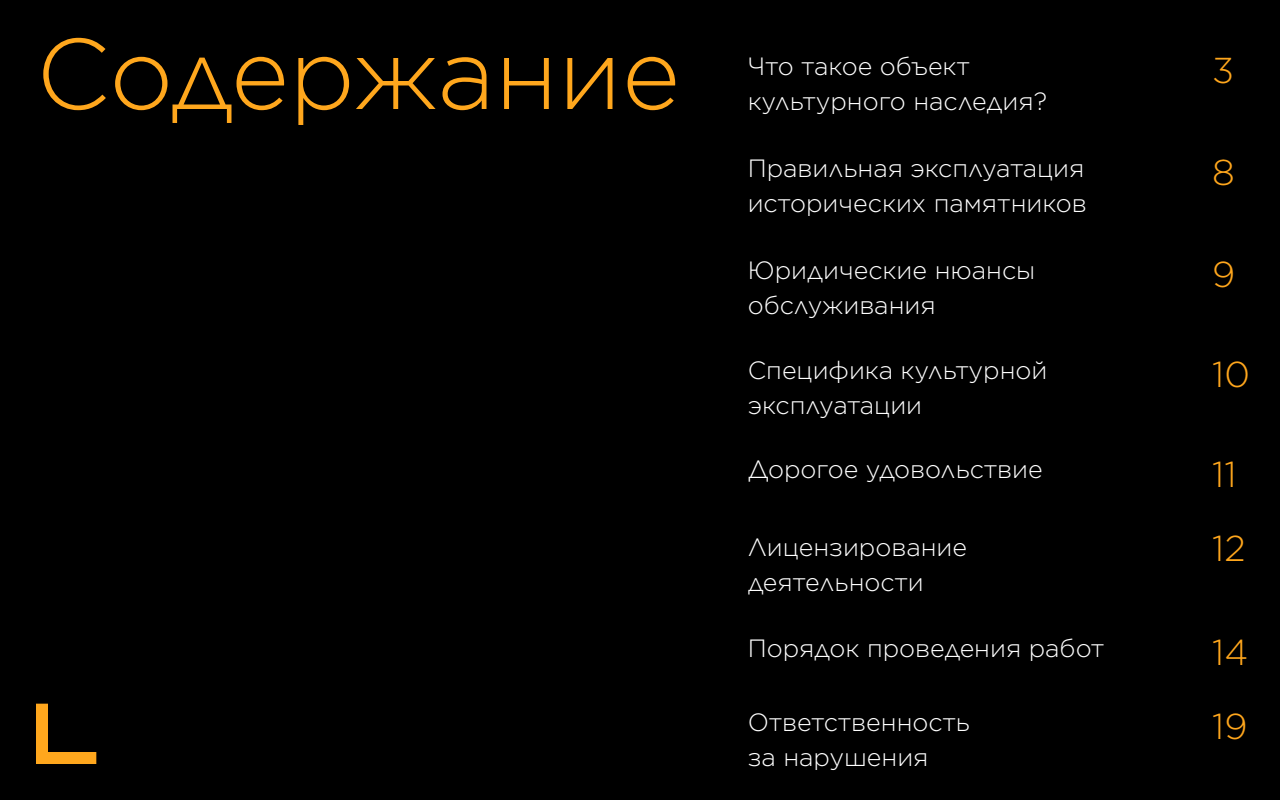
<style>
.page{position:relative;width:1280px;height:800px;background:#000}
.page>*{position:absolute;margin:0;border:0;box-sizing:border-box;transform-origin:0 0}
.t1{font:300 100px "Gotham";letter-spacing:-.01em;color:#ffa71d}
.t2{font:300 36px "Gotham";color:#ffa71d}
.t3{font:300 25px/35px "Gotham";color:#fff}
</style>
<div class="page">
<svg style="left:36px;top:703px;width:61px;height:61px"></svg>
<h1 class="t1" style="left:36px;top:10px;width:646px">Содержание</h1>
<p class="t3" style="left:748px;top:48px;width:301px">Что такое объект культурного наследия?</p>
<h2 class="t2" style="left:1212px;top:47px;width:23px">3</h2>
<p class="t3" style="left:748px;top:150px;width:341px">Правильная эксплуатация исторических памятников</p>
<h2 class="t2" style="left:1212px;top:149px;width:24px">8</h2>
<p class="t3" style="left:748px;top:252px;width:289px">Юридические нюансы обслуживания</p>
<h2 class="t2" style="left:1212px;top:251px;width:25px">9</h2>
<p class="t3" style="left:748px;top:352px;width:301px">Специфика культурной эксплуатации</p>
<h2 class="t2" style="left:1212px;top:351px;width:39px">10</h2>
<p class="t3" style="left:748px;top:451px;width:297px">Дорогое удовольствие</p>
<h2 class="t2" style="left:1212px;top:451px;width:26px">11</h2>
<p class="t3" style="left:748px;top:529px;width:221px">Лицензирование деятельности</p>
<h2 class="t2" style="left:1212px;top:525px;width:35px">12</h2>
<p class="t3" style="left:748px;top:630px;width:358px">Порядок проведения работ</p>
<h2 class="t2" style="left:1212px;top:629px;width:37px">14</h2>
<p class="t3" style="left:748px;top:704px;width:224px">Ответственность за нарушения</p>
<h2 class="t2" style="left:1212px;top:704px;width:37px">19</h2>
</div>
